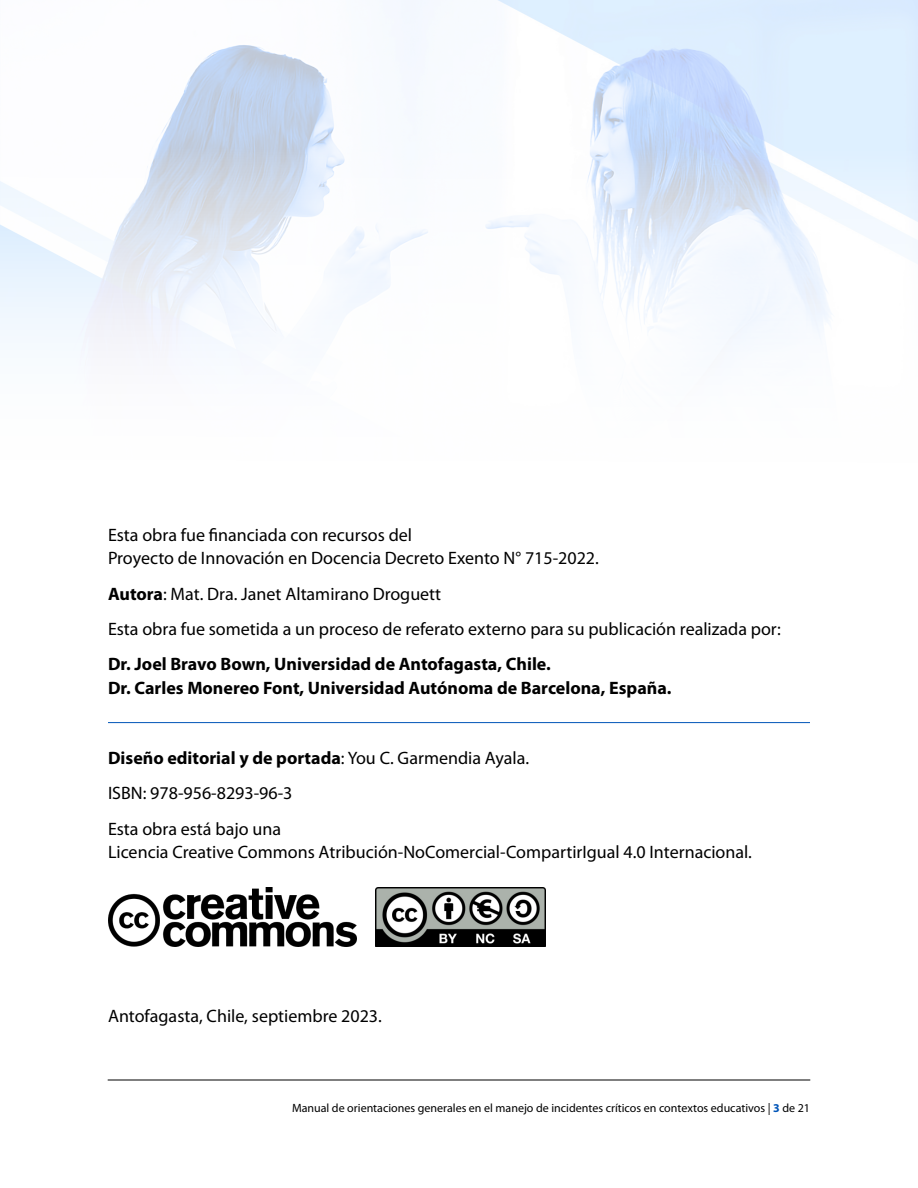
<style>
.page{position:relative;width:918px;height:1188px;background:#fff}
.page>*{position:absolute;margin:0;border:0;box-sizing:border-box;transform-origin:0 0}
.t1{font:18px/35.2px "Myriad Pro";color:#000}
.t2{font:700 18px/23.2px "Myriad Pro";color:#000}
.t3{font:12px "Myriad Pro";color:#000}
.s1{font-weight:700}
.s2{font-weight:700;color:#0055b8}
</style>
<div class="page">
<hr style="left:108px;top:1080px;width:702px;height:1px;background:#000">
<img style="left:0;top:0;width:918px;height:345px">
<hr style="left:108px;top:722px;width:702px;height:1px;background:#0055b8">
<img style="left:108px;top:887px;width:249px;height:60px">
<img style="left:376px;top:887px;width:169px;height:60px">
<p class="t1" style="left:108px;top:525px;width:492px;line-height:23.2px">Esta obra fue financiada con recursos del<br>Proyecto de Innovación en Docencia Decreto Exento N° 715-2022.</p>
<p class="t1" style="left:108px;top:577px;width:674px"><span class="s1">Autora</span>: Mat. Dra. Janet Altamirano Droguett<br>Esta obra fue sometida a un proceso de referato externo para su publicación realizada por:</p>
<p class="t2" style="left:108px;top:654px;width:565px">Dr. Joel Bravo Bown, Universidad de Antofagasta, Chile.<br>Dr. Carles Monereo Font, Universidad Autónoma de Barcelona, España.</p>
<p class="t1" style="left:108px;top:742px;width:423px"><span class="s1">Diseño editorial y de portada</span>: You C. Garmendia Ayala.<br>ISBN: 978-956-8293-96-3<br>Esta obra está bajo una</p>
<p class="t1" style="left:108px;top:836px;width:645px">Licencia Creative Commons Atribución-NoComercial-CompartirIgual 4.0 Internacional.</p>
<p class="t1" style="left:108px;top:1000px;width:275px">Antofagasta, Chile, septiembre 2023.</p>
<p class="t3" style="left:292px;top:1102px;width:519px">Manual de orientaciones generales en el manejo de incidentes críticos en contextos educativos | <span class="s2">3</span> de 21</p>
</div>
